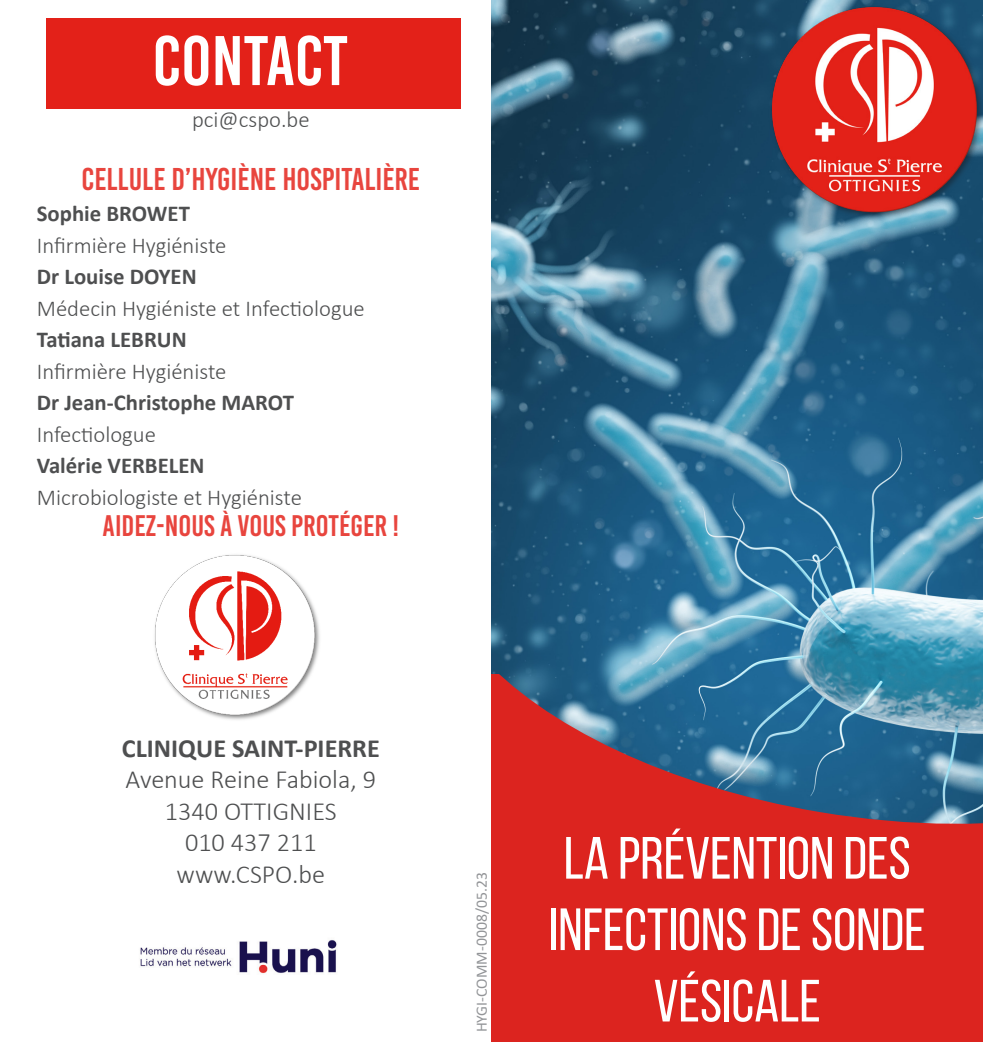
<style>
.page{position:relative;width:983px;height:1042px;background:#fff}
.page>*{position:absolute;margin:0;border:0;box-sizing:border-box;transform-origin:0 0}
.t1{font:70px "Bebas Kai";color:#fff}
.t2{font:59.5px/71.4px "Bebas Neue";color:#fff;text-align:center}
.t3{font:31.5px "Bebas Kai";color:#e8453e}
.t4{font:29.75px "Bebas Kai";color:#e8453e}
.t5{font:300 26.25px "Calibri";color:#4e4f50}
.t6{font:700 26.25px "Calibri";color:#4e4f50}
.t7{font:300 22.75px "Calibri";color:#4e4f50}
.t8{font:700 22.75px "Calibri";color:#4e4f50}
.t9{font:15.75px "Calibri";color:#939598}
</style>
<div class="page">
<img style="left:491px;top:0;width:491px;height:674px">
<img style="left:759px;top:0;width:223px;height:224px">
<div style="left:46px;top:19px;width:415px;height:90px;background:#e32119"></div>
<img style="left:154px;top:554px;width:166px;height:166px">
<img style="left:140px;top:940px;width:197px;height:34px">
<svg style="left:491px;top:674px;width:491px;height:368px;background:#ad3b42"></svg>
<p class="t1" style="left:152px;top:23px;width:197px">CONTACT</p>
<p class="t7" style="left:192px;top:105px;width:119px">pci@cspo.be</p>
<p class="t3" style="left:81px;top:162px;width:340px">CELLULE D’HYGIÈNE HOSPITALIÈRE</p>
<p class="t8" style="left:37px;top:197px;width:155px">Sophie BROWET</p>
<p class="t7" style="left:37px;top:231px;width:191px">Infirmière Hygiéniste</p>
<p class="t8" style="left:37px;top:260px;width:161px">Dr Louise DOYEN</p>
<p class="t7" style="left:37px;top:294px;width:329px">Médecin Hygiéniste et Infectiologue</p>
<p class="t8" style="left:37px;top:323px;width:151px">Tatiana LEBRUN</p>
<p class="t7" style="left:37px;top:357px;width:191px">Infirmière Hygiéniste</p>
<p class="t8" style="left:37px;top:386px;width:259px">Dr Jean-Christophe MAROT</p>
<p class="t7" style="left:37px;top:420px;width:121px">Infectiologue</p>
<p class="t8" style="left:37px;top:449px;width:169px">Valérie VERBELEN</p>
<p class="t7" style="left:37px;top:483px;width:266px">Microbiologiste et Hygiéniste</p>
<p class="t4" style="left:103px;top:510px;width:298px">AIDEZ-NOUS À VOUS PROTÉGER !</p>
<p class="t6" style="left:122px;top:729px;width:259px">CLINIQUE SAINT-PIERRE</p>
<p class="t5" style="left:126px;top:763px;width:252px">Avenue Reine Fabiola, 9</p>
<p class="t5" style="left:165px;top:795px;width:173px">1340 OTTIGNIES</p>
<p class="t5" style="left:185px;top:826px;width:133px">010 437 211</p>
<p class="t5" style="left:176px;top:858px;width:150px">www.CSPO.be</p>
<p class="t9" style="left:470px;top:1032px;width:162px;rotate:-90deg">HYGI-COMM-0008/05.23</p>
<p class="t2" style="left:548px;top:822px;width:378px">LA PRÉVENTION DES<br>INFECTIONS DE SONDE<br>VÉSICALE</p>
</div>
